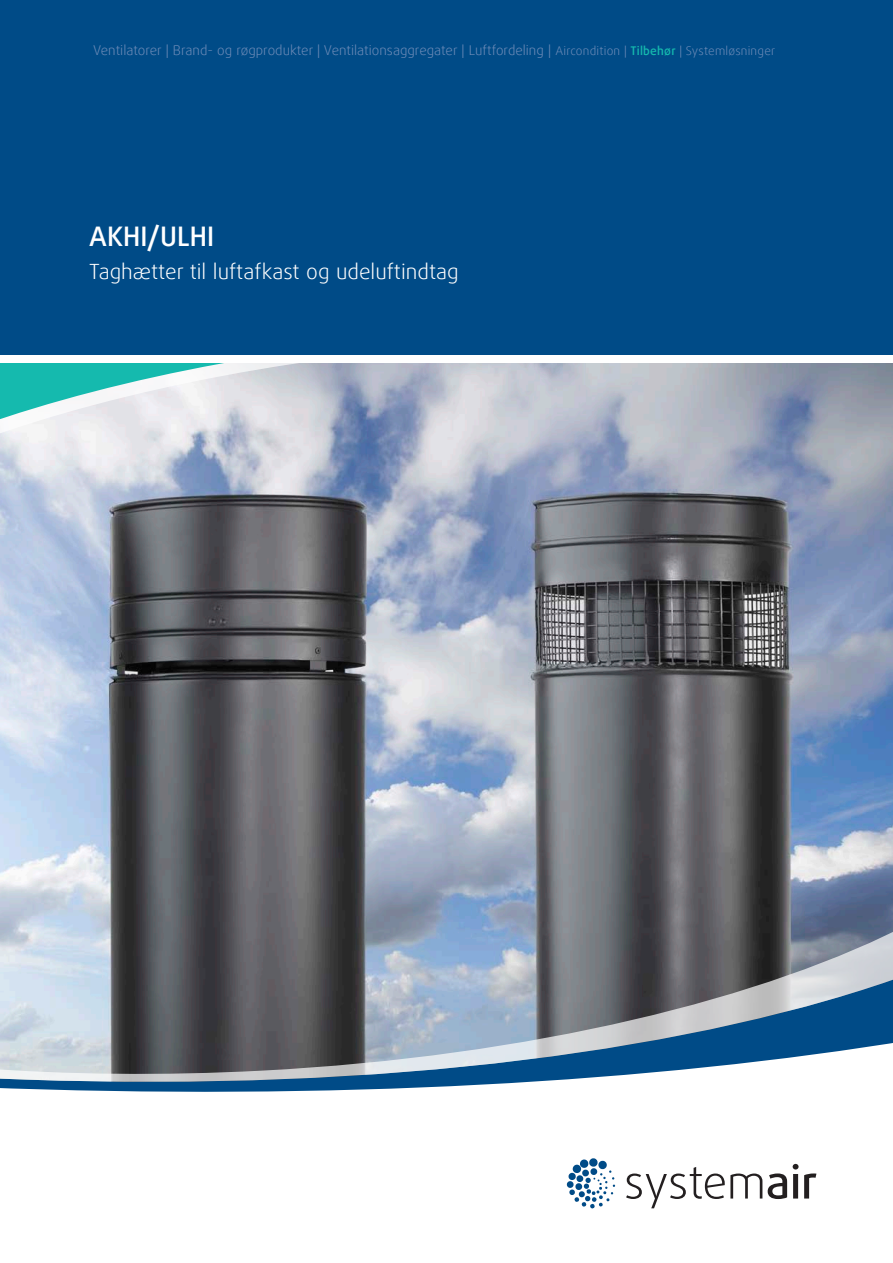
<style>
.page{position:relative;width:893px;height:1263px;background:#fff}
.page>*{position:absolute;margin:0;border:0;box-sizing:border-box;transform-origin:0 0}
.Forside_overskrift_b{font:500 27px "Daxline Offc Pro";color:#fff}
.Forside_overskrift_b-2{font:300 21px "Daxline Offc Pro";color:#fff}
.Forside_top{font:300 13.5px "Daxline Offc Pro";color:#6f8cb8}
.s1{font-size:12px}
.s2{font-weight:500;font-size:12px;color:#15baae}
</style>
<div class="page">
<img style="left:0;top:363px;width:893px;height:558px">
<svg style="left:626px;top:1164px;width:190px;height:44px"></svg>
<svg style="left:567px;top:1158px;width:48px;height:50px"></svg>
<svg style="left:0;top:363px;width:601px;height:78px;background:#c7cbd8"></svg>
<svg style="left:0;top:363px;width:590px;height:63px;background:#afcbd2"></svg>
<svg style="left:0;top:921px;width:893px;height:171px;background:#7b8a99"></svg>
<div style="left:0;top:0;width:893px;height:354px;background:#004b87"></div>
<p class="Forside_top" style="left:93px;top:41px;width:684px">Ventilatorer | Brand- og røgprodukter | Ventilationsaggregater | Luftfordeling | <span class="s1">Aircondition |</span> <span class="s2">Tilbehør</span> <span class="s1">| Systemløsninger</span></p>
<p class="Forside_overskrift_b" style="left:89px;top:218px;width:126px">AKHI/ULHI</p>
<p class="Forside_overskrift_b-2" style="left:89px;top:258px;width:371px">Taghætter til luftafkast og udeluftindtag</p>
</div>
